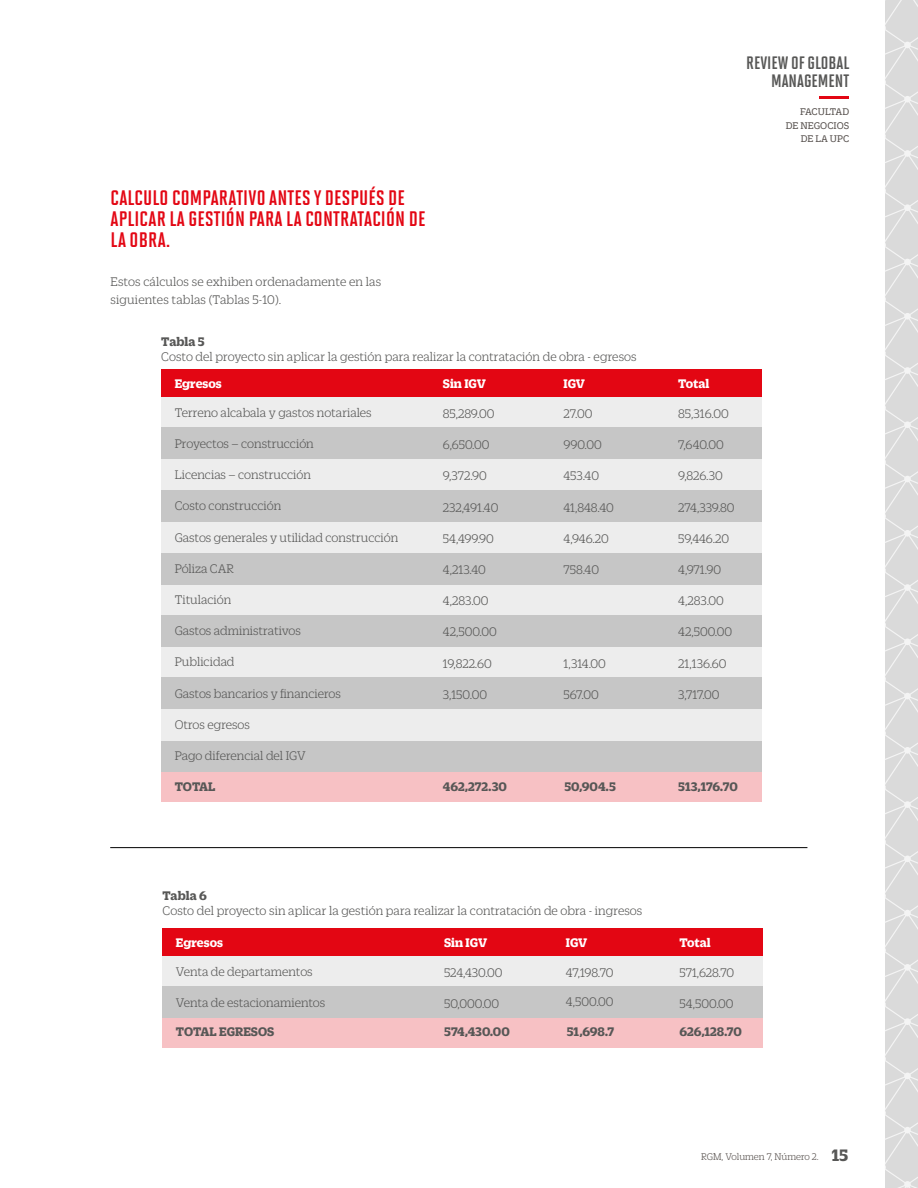
<style>
.page{position:relative;width:918px;height:1188px;background:#fff}
.page>*{position:absolute;margin:0;border:0;box-sizing:border-box;transform-origin:0 0}
.t1{font:700 21px/21px "Solano Gothic MVB Std";letter-spacing:.01em;color:#e30613}
.t2{font:700 18px/18.6px "Solano Gothic MVB Std";color:#575756;text-align:right}
.t3{font:700 18px "Zizou Slab";color:#575756}
.t4{font:300 13.5px/18px "Zizou Slab";color:#575756}
.t5{font:700 13.5px "Zizou Slab";letter-spacing:-.005em;color:#575756}
.t6{font:700 13.5px "Zizou Slab";color:#fff}
.t7{font:10.5px/13.5px "Zizou Slab";color:#57514e;text-align:right}
.t8{font:300 10.5px "Zizou Slab";color:#57514e}
</style>
<div class="page">
<svg style="left:885px;top:0;width:33px;height:1188px;background:#dcdcdc"></svg>
<hr style="left:819px;top:96px;width:29px;height:3px;background:#e30613">
<div style="left:161px;top:396px;width:600px;height:32px;background:#ededed"></div>
<div style="left:162px;top:955px;width:601px;height:31px;background:#ededed"></div>
<div style="left:161px;top:584px;width:600px;height:32px;background:#ededed"></div>
<div style="left:161px;top:459px;width:600px;height:32px;background:#ededed"></div>
<div style="left:161px;top:647px;width:600px;height:31px;background:#ededed"></div>
<div style="left:161px;top:521px;width:600px;height:32px;background:#ededed"></div>
<div style="left:161px;top:709px;width:600px;height:31px;background:#ededed"></div>
<div style="left:161px;top:490px;width:600px;height:31px;background:#c6c6c6"></div>
<div style="left:161px;top:678px;width:600px;height:31px;background:#c6c6c6"></div>
<div style="left:161px;top:553px;width:600px;height:31px;background:#c6c6c6"></div>
<div style="left:161px;top:741px;width:600px;height:31px;background:#c6c6c6"></div>
<div style="left:161px;top:428px;width:600px;height:31px;background:#c6c6c6"></div>
<div style="left:163px;top:986px;width:600px;height:32px;background:#c6c6c6"></div>
<div style="left:161px;top:616px;width:600px;height:31px;background:#c6c6c6"></div>
<div style="left:161px;top:370px;width:600px;height:27px;background:#e30613"></div>
<div style="left:163px;top:928px;width:600px;height:28px;background:#e30613"></div>
<div style="left:161px;top:772px;width:600px;height:30px;background:#f7c1c4"></div>
<div style="left:163px;top:1018px;width:600px;height:30px;background:#f7c1c4"></div>
<hr style="left:110px;top:847px;width:697px;height:1px;background:#000">
<h2 class="t2" style="left:746px;top:53px;width:105px">REVIEW OF GLOBAL<br>MANAGEMENT</h2>
<p class="t7" style="left:786px;top:104px;width:65px">FACULTAD<br>DE NEGOCIOS<br>DE LA UPC</p>
<h1 class="t1" style="left:111px;top:187px;width:316px">CALCULO COMPARATIVO ANTES Y DESPUÉS DE<br>APLICAR LA GESTIÓN PARA LA CONTRATACIÓN DE<br>LA OBRA.</h1>
<p class="t4" style="left:111px;top:272px;width:272px">Estos cálculos se exhiben ordenadamente en las siguientes tablas (Tablas 5-10).</p>
<p class="t5" style="left:161px;top:332px;width:45px">Tabla 5</p>
<p class="t4" style="left:161px;top:347px;width:477px">Costo del proyecto sin aplicar la gestión para realizar la contratación de obra - egresos</p>
<p class="t6" style="left:175px;top:375px;width:49px">Egresos</p>
<p class="t6" style="left:443px;top:375px;width:45px">Sin IGV</p>
<p class="t6" style="left:564px;top:375px;width:23px">IGV</p>
<p class="t6" style="left:678px;top:375px;width:33px">Total</p>
<p class="t4" style="left:175px;top:403px;width:199px">Terreno alcabala y gastos notariales</p>
<p class="t4" style="left:175px;top:434px;width:141px">Proyectos – construcción</p>
<p class="t4" style="left:175px;top:465px;width:138px">Licencias – construcción</p>
<p class="t4" style="left:175px;top:496px;width:108px">Costo construcción</p>
<p class="t4" style="left:175px;top:528px;width:225px">Gastos generales y utilidad construcción</p>
<p class="t4" style="left:175px;top:559px;width:61px">Póliza CAR</p>
<p class="t4" style="left:175px;top:590px;width:58px">Titulación</p>
<p class="t4" style="left:175px;top:621px;width:128px">Gastos administrativos</p>
<p class="t4" style="left:175px;top:652px;width:61px">Publicidad</p>
<p class="t4" style="left:175px;top:684px;width:168px">Gastos bancarios y financieros</p>
<p class="t4" style="left:175px;top:715px;width:77px">Otros egresos</p>
<p class="t4" style="left:175px;top:746px;width:132px">Pago diferencial del IGV</p>
<p class="t4" style="left:443px;top:404px;width:53px">85,289.00</p>
<p class="t4" style="left:443px;top:435px;width:48px">6,650.00</p>
<p class="t4" style="left:443px;top:466px;width:45px">9,372.90</p>
<p class="t4" style="left:443px;top:497px;width:57px">232,491.40</p>
<p class="t4" style="left:443px;top:529px;width:53px">54,499.90</p>
<p class="t4" style="left:443px;top:560px;width:44px">4,213.40</p>
<p class="t4" style="left:443px;top:591px;width:47px">4,283.00</p>
<p class="t4" style="left:443px;top:622px;width:55px">42,500.00</p>
<p class="t4" style="left:443px;top:653px;width:50px">19,822.60</p>
<p class="t4" style="left:443px;top:685px;width:46px">3,150.00</p>
<p class="t4" style="left:564px;top:404px;width:30px">27.00</p>
<p class="t4" style="left:564px;top:435px;width:40px">990.00</p>
<p class="t4" style="left:564px;top:466px;width:37px">453.40</p>
<p class="t4" style="left:564px;top:497px;width:52px">41,848.40</p>
<p class="t4" style="left:564px;top:529px;width:47px">4,946.20</p>
<p class="t4" style="left:564px;top:560px;width:37px">758.40</p>
<p class="t4" style="left:564px;top:653px;width:44px">1,314.00</p>
<p class="t4" style="left:564px;top:685px;width:37px">567.00</p>
<p class="t4" style="left:678px;top:404px;width:52px">85,316.00</p>
<p class="t4" style="left:678px;top:435px;width:47px">7,640.00</p>
<p class="t4" style="left:678px;top:466px;width:46px">9,826.30</p>
<p class="t4" style="left:678px;top:497px;width:58px">274,339.80</p>
<p class="t4" style="left:678px;top:529px;width:52px">59,446.20</p>
<p class="t4" style="left:678px;top:560px;width:44px">4,971.90</p>
<p class="t4" style="left:678px;top:591px;width:47px">4,283.00</p>
<p class="t4" style="left:678px;top:622px;width:55px">42,500.00</p>
<p class="t4" style="left:678px;top:653px;width:50px">21,136.60</p>
<p class="t4" style="left:678px;top:685px;width:43px">3,717.00</p>
<p class="t5" style="left:175px;top:777px;width:42px">TOTAL</p>
<p class="t5" style="left:443px;top:777px;width:66px">462,272.30</p>
<p class="t5" style="left:564px;top:777px;width:53px">50,904.5</p>
<p class="t5" style="left:678px;top:777px;width:61px">513,176.70</p>
<p class="t5" style="left:163px;top:887px;width:46px">Tabla 6</p>
<p class="t4" style="left:163px;top:901px;width:481px">Costo del proyecto sin aplicar la gestión para realizar la contratación de obra - ingresos</p>
<p class="t6" style="left:176px;top:933px;width:49px">Egresos</p>
<p class="t6" style="left:444px;top:933px;width:45px">Sin IGV</p>
<p class="t6" style="left:566px;top:933px;width:23px">IGV</p>
<p class="t6" style="left:679px;top:933px;width:33px">Total</p>
<p class="t4" style="left:176px;top:961px;width:138px">Venta de departamentos</p>
<p class="t4" style="left:176px;top:993px;width:151px">Venta de estacionamientos</p>
<p class="t4" style="left:444px;top:962px;width:60px">524,430.00</p>
<p class="t4" style="left:444px;top:994px;width:57px">50,000.00</p>
<p class="t4" style="left:566px;top:957px;width:49px;line-height:29.5px">47,198.70<br>4,500.00</p>
<p class="t4" style="left:680px;top:962px;width:56px">571,628.70</p>
<p class="t4" style="left:680px;top:994px;width:56px">54,500.00</p>
<p class="t5" style="left:176px;top:1023px;width:100px">TOTAL EGRESOS</p>
<p class="t5" style="left:444px;top:1023px;width:67px">574,430.00</p>
<p class="t5" style="left:567px;top:1023px;width:49px">51,698.7</p>
<p class="t5" style="left:680px;top:1023px;width:64px">626,128.70</p>
<p class="t8" style="left:701px;top:1150px;width:119px">RGM, Volumen 7, Número 2.</p>
<h2 class="t3" style="left:832px;top:1143px;width:18px">15</h2>
</div>
